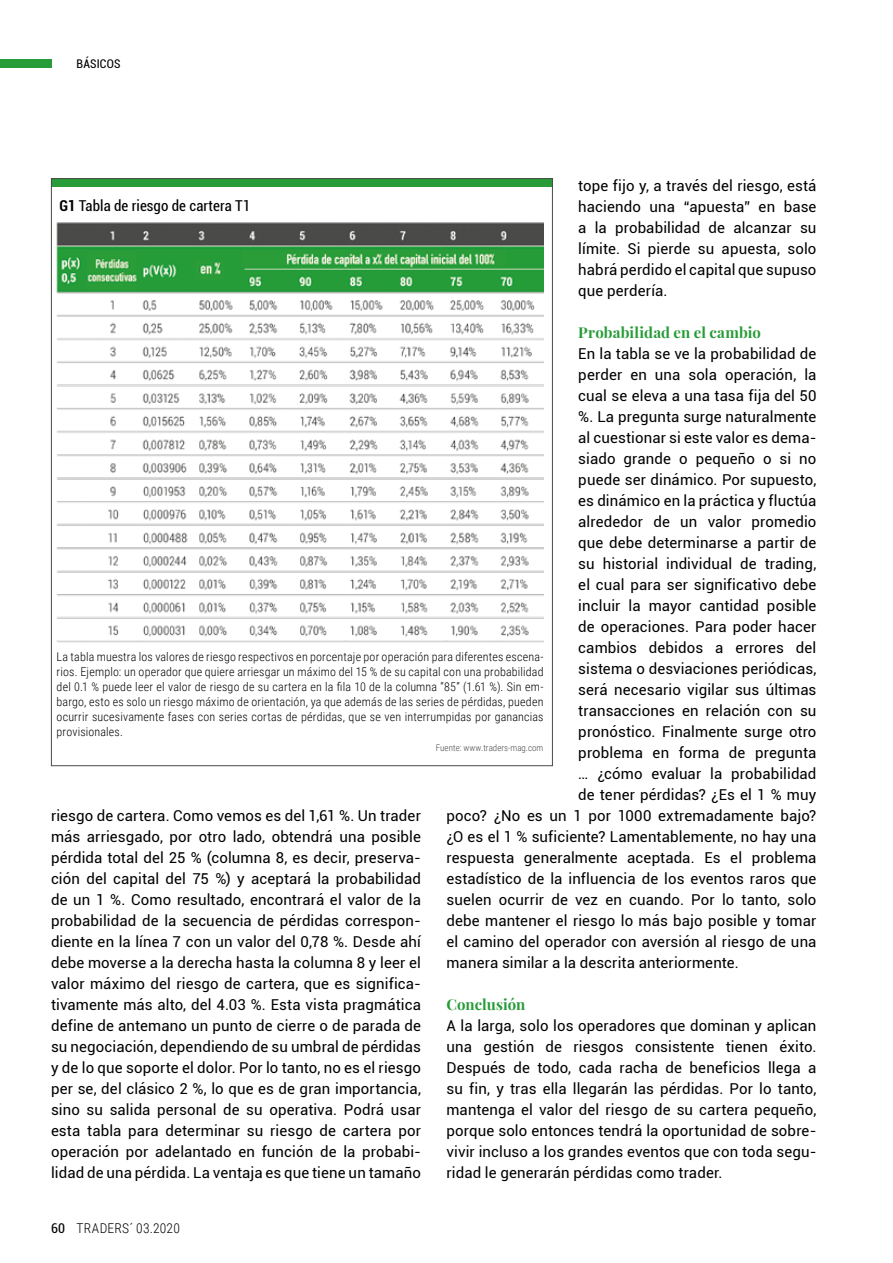
<style>
.page{position:relative;width:893px;height:1263px;background:#fff}
.page>*{position:absolute;margin:0;border:0;box-sizing:border-box;transform-origin:0 0}
.t1{font:15px/21px "Roboto";letter-spacing:.01em;color:#000;text-align:justify}
.t2{font:700 15px "Playfair Display";color:#289c38}
.t3{font:condensed 15px "Roboto";letter-spacing:.005em;color:#000}
.t4{font:300 13.5px "Roboto Condensed";letter-spacing:.02em;color:#000}
.t5{font:300 12px/15px "Roboto Condensed";letter-spacing:.015em;color:#000;text-align:justify}
.t6{font:condensed 12px "Roboto";letter-spacing:.015em;color:#000}
.t7{font:300 9px "Roboto Condensed";color:#4a4a49}
.s1{font-weight:700}
.s2{font-family:"Roboto";font-weight:400;font-stretch:condensed}
</style>
<div class="page">
<div style="left:0;top:60px;width:51px;height:8px;background:#289c38"></div>
<div style="left:51px;top:178px;width:502px;height:9px;background:#289c38"></div>
<img style="left:57px;top:222px;width:486px;height:421px">
<p class="t6" style="left:77px;top:55px;width:46px">BÁSICOS</p>
<p class="t1" style="left:578px;top:174px;width:240px">tope fijo y, a través del riesgo, está haciendo una “apuesta” en base a la probabilidad de alcanzar su límite. Si pierde su apuesta, solo habrá perdido el capital que supuso que perdería.</p>
<p class="t2" style="left:578px;top:322px;width:184px">Probabilidad en el cambio</p>
<p class="t1" style="left:578px;top:342px;width:240px">En la tabla se ve la probabilidad de</p>
<p class="t1" style="left:578px;top:363px;width:240px">perder en una sola operación, la</p>
<p class="t1" style="left:578px;top:384px;width:240px">cual se eleva a una tasa fija del 50</p>
<p class="t1" style="left:578px;top:405px;width:240px">%. La pregunta surge naturalmente</p>
<p class="t1" style="left:578px;top:426px;width:240px">al cuestionar si este valor es dema-</p>
<p class="t1" style="left:578px;top:447px;width:240px">siado grande o pequeño o si no</p>
<p class="t1" style="left:578px;top:468px;width:240px">puede ser dinámico. Por supuesto,</p>
<p class="t1" style="left:578px;top:489px;width:240px">es dinámico en la práctica y fluctúa</p>
<p class="t1" style="left:578px;top:510px;width:240px">alrededor de un valor promedio</p>
<p class="t1" style="left:578px;top:531px;width:240px">que debe determinarse a partir de</p>
<p class="t1" style="left:578px;top:552px;width:240px">su historial individual de trading,</p>
<p class="t1" style="left:578px;top:573px;width:240px">el cual para ser significativo debe</p>
<p class="t1" style="left:578px;top:594px;width:240px">incluir la mayor cantidad posible</p>
<p class="t1" style="left:578px;top:615px;width:240px">de operaciones. Para poder hacer</p>
<p class="t1" style="left:578px;top:636px;width:240px">cambios debidos a errores del</p>
<p class="t1" style="left:578px;top:657px;width:240px">sistema o desviaciones periódicas,</p>
<p class="t1" style="left:578px;top:678px;width:240px">será necesario vigilar sus últimas</p>
<p class="t1" style="left:578px;top:699px;width:240px">transacciones en relación con su</p>
<p class="t1" style="left:578px;top:720px;width:240px">pronóstico. Finalmente surge otro</p>
<p class="t1" style="left:578px;top:741px;width:240px">problema en forma de pregunta</p>
<p class="t1" style="left:578px;top:762px;width:240px">… ¿cómo evaluar la probabilidad</p>
<p class="t1" style="left:578px;top:783px;width:240px">de tener pérdidas? ¿Es el 1 % muy</p>
<p class="t1" style="left:446px;top:804px;width:371px">poco? ¿No es un 1 por 1000 extremadamente bajo?</p>
<p class="t1" style="left:446px;top:825px;width:371px">¿O es el 1 % suficiente? Lamentablemente, no hay una</p>
<p class="t1" style="left:446px;top:846px;width:371px">respuesta generalmente aceptada. Es el problema</p>
<p class="t1" style="left:446px;top:867px;width:371px">estadístico de la influencia de los eventos raros que</p>
<p class="t1" style="left:446px;top:888px;width:371px">suelen ocurrir de vez en cuando. Por lo tanto, solo</p>
<p class="t1" style="left:446px;top:909px;width:371px">debe mantener el riesgo lo más bajo posible y tomar</p>
<p class="t1" style="left:446px;top:930px;width:371px">el camino del operador con aversión al riesgo de una</p>
<p class="t1" style="left:446px;top:951px;width:294px">manera similar a la descrita anteriormente.</p>
<p class="t2" style="left:446px;top:994px;width:80px">Conclusión</p>
<p class="t1" style="left:446px;top:1014px;width:371px">A la larga, solo los operadores que dominan y aplican una gestión de riesgos consistente tienen éxito.<br>Después de todo, cada racha de beneficios llega a su fin, y tras ella llegarán las pérdidas. Por lo tanto, mantenga el valor del riesgo de su cartera pequeño, porque solo entonces tendrá la oportunidad de sobre&shy;vivir incluso a los grandes eventos que con toda segu&shy;ridad le generarán pérdidas como trader.</p>
<p class="t3" style="left:60px;top:195px;width:192px"><span class="s1">G1</span> Tabla de riesgo de cartera T1</p>
<p class="t5" style="left:57px;top:649px;width:488px">La tabla muestra los valores de riesgo respectivos en porcentaje por operación para diferentes escena&shy;rios. Ejemplo: un operador que quiere arriesgar un máximo del 15 % de su capital con una probabilidad del 0.1 % puede leer el valor de riesgo de su cartera en la fila 10 de la columna “85” (1.61 %). Sin em&shy;bargo, esto es solo un riesgo máximo de orientación, ya que además de las series de pérdidas, pueden ocurrir sucesivamente fases con series cortas de pérdidas, que se ven interrumpidas por ganancias provisionales.</p>
<p class="t7" style="left:436px;top:742px;width:109px">Fuente: www.traders-mag.com</p>
<p class="t1" style="left:51px;top:804px;width:371px">riesgo de cartera. Como vemos es del 1,61 %. Un trader más arriesgado, por otro lado, obtendrá una posible pérdida total del 25 % (columna 8, es decir, preserva&shy;ción del capital del 75 %) y aceptará la probabilidad de un 1 %. Como resultado, encontrará el valor de la probabilidad de la secuencia de pérdidas correspon&shy;diente en la línea 7 con un valor del 0,78 %. Desde ahí debe moverse a la derecha hasta la columna 8 y leer el valor máximo del riesgo de cartera, que es significa&shy;tivamente más alto, del 4.03 %. Esta vista pragmática define de antemano un punto de cierre o de parada de su negociación, dependiendo de su umbral de pérdidas y de lo que soporte el dolor. Por lo tanto, no es el riesgo per se, del clásico 2 %, lo que es de gran importancia, sino su salida personal de su operativa. Podrá usar esta tabla para determinar su riesgo de cartera por operación por adelantado en función de la probabi&shy;lidad de una pérdida. La ventaja es que tiene un tamaño</p>
<p class="t4" style="left:51px;top:1219px;width:130px"><span class="s2">60</span> TRADERS´ 03.2020</p>
</div>
